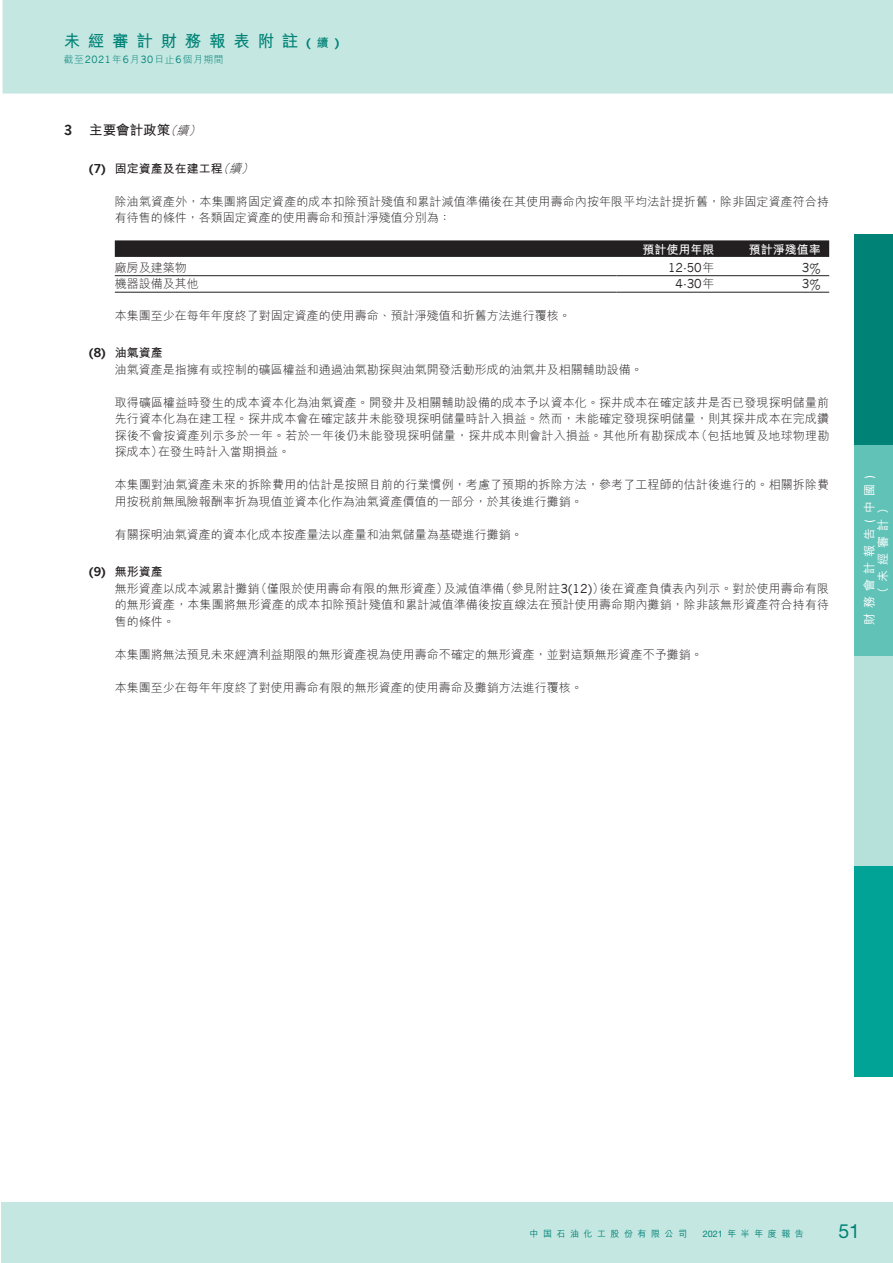
<style>
.page{position:relative;width:893px;height:1263px;background:#fff}
.page>*{position:absolute;margin:0;border:0;box-sizing:border-box;transform-origin:0 0}
.t1{font:19.5px "Helvetica Neue LT Std";color:#008376}
.t2{font:700 16.5px "M Hei HK";letter-spacing:.47em;color:#008376}
.t3{font:700 13.5px "M Hei HK";color:#231f20}
.t4{font:700 13.5px "News Gothic";color:#231f20}
.t5{font:300 12px/16.5px "M Hei HK";color:#231f20}
.t6{font:500 12px/13.5px "M Hei HK";letter-spacing:.415em;color:#fff;text-align:center}
.t7{font:700 12px "M Hei HK";color:#231f20}
.t8{font:12px "News Gothic";color:#231f20}
.t9{font:700 12px "M Hei HK";color:#fff}
.t10{font:300 9.75px "M Hei HK";letter-spacing:.06em;color:#008376}
.t11{font:500 9px "M Hei HK";letter-spacing:.5em;color:#008376}
.s1{font-family:"News Gothic";font-size:12px}
.s2{font-size:12px}
.s3{font-family:"News Gothic";font-weight:400}
.s4{font-weight:300;font-style:italic;font-size:12px}
.s5{font-family:"News Gothic"}
.s6{font-weight:300;font-style:italic}
.s7{font-family:"M Hei HK";font-weight:300}
.s8{font-family:"News Gothic";font-weight:700}
.s9{font-weight:700}
.s10{font-family:"Univers LT Std";font-weight:400}
.s11{font-family:"M Hei HKS"}
.s12{font-family:"Helvetica Neue LT Std";font-weight:400}
</style>
<div class="page">
<div style="left:3px;top:0;width:890px;height:94px;background:#c5e7e2"></div>
<div style="left:855px;top:866px;width:38px;height:211px;background:#00a396"></div>
<div style="left:855px;top:655px;width:38px;height:211px;background:#b6e1db"></div>
<div style="left:855px;top:445px;width:38px;height:210px;background:#61c2b8"></div>
<div style="left:855px;top:234px;width:38px;height:211px;background:#008376"></div>
<div style="left:2px;top:1202px;width:891px;height:61px;background:#c5e7e2"></div>
<svg style="left:115px;top:240px;width:714px;height:17px"></svg>
<hr style="left:115px;top:275px;width:502px;height:1px;background:#231f20">
<hr style="left:617px;top:275px;width:106px;height:1px;background:#231f20">
<hr style="left:723px;top:275px;width:106px;height:1px;background:#231f20">
<hr style="left:115px;top:292px;width:502px;height:1px;background:#231f20">
<hr style="left:617px;top:292px;width:106px;height:1px;background:#231f20">
<hr style="left:723px;top:292px;width:106px;height:1px;background:#231f20">
<h2 class="t2" style="left:64px;top:29px;width:277px">未經審計財務報表附註 <span class="s1">(</span><span class="s2">續</span><span class="s1">)</span></h2>
<p class="t10" style="left:64px;top:55px;width:161px">截至<span class="s3">2021</span>年<span class="s3">6</span>月<span class="s3">30</span>日止<span class="s3">6</span>個月期間</p>
<p class="t4" style="left:64px;top:122px;width:10px">3</p>
<p class="t3" style="left:89px;top:121px;width:116px">主要會計政策<span class="s4">（續）</span></p>
<p class="t7" style="left:89px;top:160px;width:168px"><span class="s5">(7)</span> 固定資產及在建工程<span class="s6">（續）</span></p>
<p class="t5" style="left:115px;top:193px;width:716px">除油氣資產外，本集團將固定資產的成本扣除預計殘值和累計減值準備後在其使用壽命內按年限平均法計提折舊，除非固定資產符合持有待售的條件，各類固定資產的使用壽命和預計淨殘值分別為：</p>
<p class="t9" style="left:642px;top:241px;width:73px">預計使用年限</p>
<p class="t9" style="left:749px;top:241px;width:73px">預計淨殘值率</p>
<p class="t5" style="left:115px;top:259px;width:73px">廠房及建築物</p>
<p class="t8" style="left:668px;top:261px;width:48px">12-50<span class="s7">年</span></p>
<p class="t8" style="left:802px;top:261px;width:20px">3%</p>
<p class="t5" style="left:115px;top:276px;width:85px">機器設備及其他</p>
<p class="t8" style="left:675px;top:277px;width:40px">4-30<span class="s7">年</span></p>
<p class="t8" style="left:802px;top:277px;width:20px">3%</p>
<p class="t5" style="left:115px;top:307px;width:457px">本集團至少在每年年度終了對固定資產的使用壽命、預計淨殘值和折舊方法進行覆核。</p>
<p class="t5" style="left:115px;top:345px;width:529px;text-indent:-26px"><span class="s8">(8)</span> <span class="s9">油氣資產<br></span>油氣資產是指擁有或控制的礦區權益和通過油氣勘探與油氣開發活動形成的油氣井及相關輔助設備。</p>
<p class="t5" style="left:115px;top:394px;width:716px;text-align:justify">取得礦區權益時發生的成本資本化為油氣資產。開發井及相關輔助設備的成本予以資本化。探井成本在確定該井是否已發現探明儲量前先行資本化為在建工程。探井成本會在確定該井未能發現探明儲量時計入損益。然而，未能確定發現探明儲量，則其探井成本在完成鑽探後不會按資產列示多於一年。若於一年後仍未能發現探明儲量，探井成本則會計入損益。其他所有勘探成本（包括地質及地球物理勘探成本）在發生時計入當期損益。</p>
<p class="t5" style="left:115px;top:477px;width:716px">本集團對油氣資產未來的拆除費用的估計是按照目前的行業慣例，考慮了預期的拆除方法，參考了工程師的估計後進行的。相關拆除費用按稅前無風險報酬率折為現值並資本化作為油氣資產價值的一部分，於其後進行攤銷。</p>
<p class="t5" style="left:115px;top:526px;width:409px">有關探明油氣資產的資本化成本按產量法以產量和油氣儲量為基礎進行攤銷。</p>
<p class="t5" style="left:115px;top:564px;width:716px;text-indent:-26px"><span class="s8">(9)</span> <span class="s9">無形資產<br></span>無形資產以成本減累計攤銷（僅限於使用壽命有限的無形資產）及減值準備（參見附註<span class="s3">3(12)</span>）後在資產負債表內列示。對於使用壽命有限的無形資產，本集團將無形資產的成本扣除預計殘值和累計減值準備後按直線法在預計使用壽命期內攤銷，除非該無形資產符合持有待售的條件。</p>
<p class="t5" style="left:115px;top:646px;width:589px">本集團將無法預見未來經濟利益期限的無形資產視為使用壽命不確定的無形資產，並對這類無形資產不予攤銷。</p>
<p class="t5" style="left:115px;top:679px;width:469px">本集團至少在每年年度終了對使用壽命有限的無形資產的使用壽命及攤銷方法進行覆核。</p>
<p class="t6" style="left:862px;top:625px;width:152px;rotate:-90deg">財務會計報告<span class="s10">(</span>中國<span class="s10">)</span>（未經審計）</p>
<p class="t11" style="left:529px;top:1227px;width:159px">中<span class="s11">国</span>石油化工股份有限公司</p>
<p class="t11" style="left:703px;top:1227px;width:103px"><span class="s12">2021</span>年半年度報告</p>
<h1 class="t1" style="left:838px;top:1220px;width:23px">51</h1>
</div>
